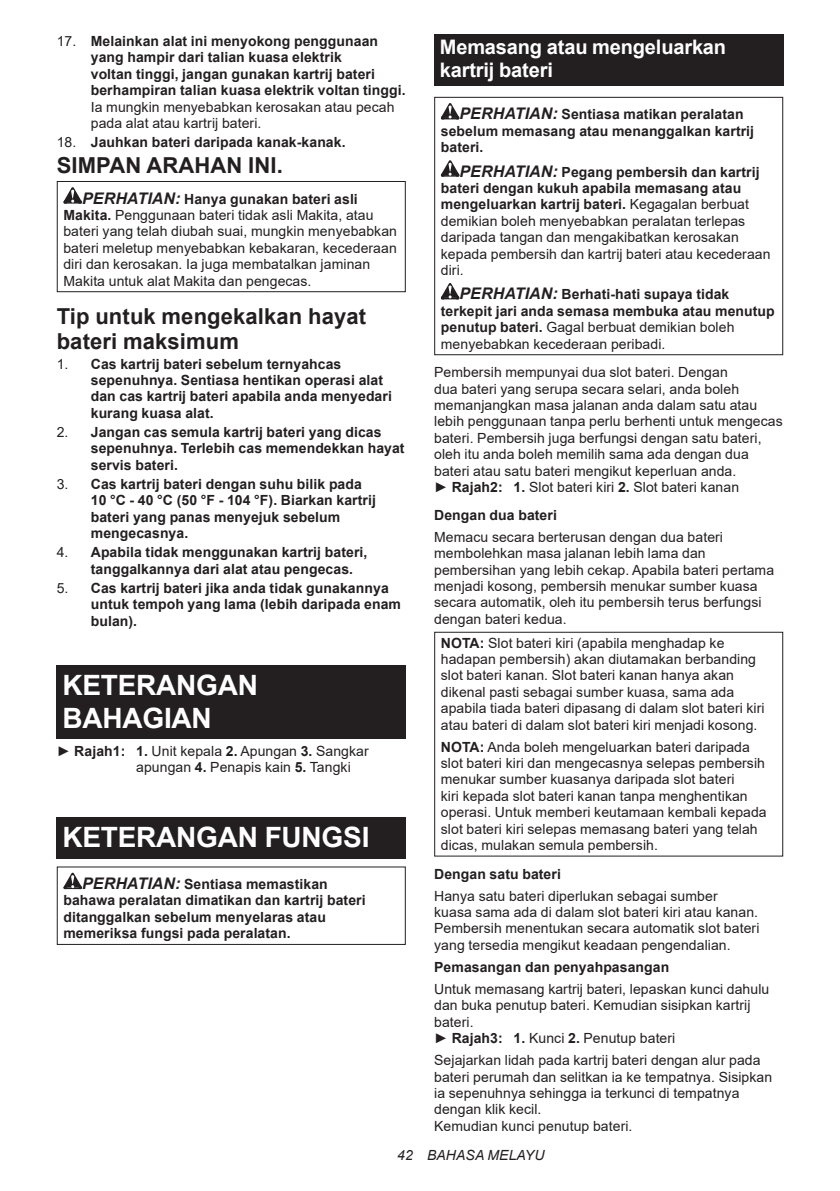
<style>
.page{position:relative;width:840px;height:1191px;background:#fff}
.page>*{position:absolute;margin:0;border:0;box-sizing:border-box;transform-origin:0 0}
.t1{font:700 28px/32.8px "Arial";letter-spacing:-.01em;color:#fff}
.t2{font:700 22px/25.8px "Arial";letter-spacing:.005em;color:#231f20}
.t3{font:700 20px/23.4px "Arial";letter-spacing:-.01em;color:#fff}
.t4{font:14px/16.4px "Arial";letter-spacing:.005em;color:#231f20}
.t5{font:700 14px/16.4px "Arial";letter-spacing:.005em;color:#231f20}
.t6{font:italic 14px "Arial";letter-spacing:.005em;color:#231f20}
.s1{font-weight:400}
.s2{font-weight:700;font-style:italic;font-size:16px}
.s3{font-weight:700}
.s4{font-style:italic;font-size:16px}
</style>
<div class="page">
<svg style="left:63px;top:187px;width:19px;height:17px"></svg>
<div style="left:57px;top:181px;width:348px;height:111px;border:1px solid #231f20"></div>
<div style="left:57px;top:665px;width:348px;height:74px;background:#231f20"></div>
<div style="left:57px;top:817px;width:348px;height:41px;background:#231f20"></div>
<svg style="left:63px;top:872px;width:19px;height:17px"></svg>
<div style="left:57px;top:866px;width:348px;height:79px;border:1px solid #231f20"></div>
<div style="left:434px;top:34px;width:348px;height:52px;background:#231f20"></div>
<svg style="left:440px;top:103px;width:19px;height:16px"></svg>
<svg style="left:440px;top:160px;width:19px;height:17px"></svg>
<svg style="left:440px;top:283px;width:19px;height:16px"></svg>
<div style="left:434px;top:97px;width:348px;height:258px;border:1px solid #231f20"></div>
<div style="left:434px;top:632px;width:348px;height:224px;border:1px solid #231f20"></div>
<p class="t5" style="left:91px;top:33px;width:316px;text-indent:-34px"><span class="s1">17.</span> Melainkan alat ini menyokong penggunaan yang hampir dari talian kuasa elektrik<br>voltan tinggi, jangan gunakan kartrij bateri berhampiran talian kuasa elektrik voltan tinggi.</p>
<p class="t4" style="left:91px;top:98px;width:305px">Ia mungkin menyebabkan kerosakan atau pecah pada alat atau kartrij bateri.</p>
<p class="t5" style="left:57px;top:134px;width:290px"><span class="s1">18.</span> Jauhkan bateri daripada kanak-kanak.</p>
<h2 class="t2" style="left:57px;top:153px;width:227px">SIMPAN ARAHAN INI.</h2>
<p class="t4" style="left:63px;top:190px;width:335px;text-indent:19px"><span class="s2">PERHATIAN:</span> <span class="s3">Hanya gunakan bateri asli Makita.</span> Penggunaan bateri tidak asli Makita, atau bateri yang telah diubah suai, mungkin menyebabkan bateri meletup menyebabkan kebakaran, kecederaan diri dan kerosakan. Ia juga membatalkan jaminan Makita untuk alat Makita dan pengecas.</p>
<h2 class="t2" style="left:57px;top:303px;width:311px">Tip untuk mengekalkan hayat bateri maksimum</h2>
<p class="t5" style="left:91px;top:356px;width:302px;text-indent:-34px"><span class="s1">1.</span> Cas kartrij bateri sebelum ternyahcas sepenuhnya. Sentiasa hentikan operasi alat dan cas kartrij bateri apabila anda menyedari kurang kuasa alat.</p>
<p class="t5" style="left:91px;top:424px;width:315px;text-indent:-34px"><span class="s1">2.</span> Jangan cas semula kartrij bateri yang dicas sepenuhnya. Terlebih cas memendekkan hayat servis bateri.</p>
<p class="t5" style="left:91px;top:476px;width:286px;text-indent:-34px"><span class="s1">3.</span> Cas kartrij bateri dengan suhu bilik pada 10 °C - 40 °C (50 °F - 104 °F). Biarkan kartrij bateri yang panas menyejuk sebelum mengecasnya.</p>
<p class="t5" style="left:91px;top:544px;width:278px;text-indent:-34px"><span class="s1">4.</span> Apabila tidak menggunakan kartrij bateri, tanggalkannya dari alat atau pengecas.</p>
<p class="t5" style="left:91px;top:580px;width:311px;text-indent:-34px"><span class="s1">5.</span> Cas kartrij bateri jika anda tidak gunakannya untuk tempoh yang lama (lebih daripada enam bulan).</p>
<h1 class="t1" style="left:62px;top:669px;width:197px">KETERANGAN<br>BAHAGIAN</h1>
<p class="t4" style="left:136px;top:742px;width:234px;text-indent:-79px">► <span class="s3">Rajah1: 1.</span> Unit kepala <span class="s3">2.</span> Apungan <span class="s3">3.</span> Sangkar apungan <span class="s3">4.</span> Penapis kain <span class="s3">5.</span> Tangki</p>
<h1 class="t1" style="left:62px;top:821px;width:308px">KETERANGAN FUNGSI</h1>
<p class="t5" style="left:63px;top:876px;width:303px;text-indent:19px"><span class="s4">PERHATIAN:</span> Sentiasa memastikan bahawa peralatan dimatikan dan kartrij bateri ditanggalkan sebelum menyelaras atau memeriksa fungsi pada peralatan.</p>
<h3 class="t3" style="left:439px;top:36px;width:288px">Memasang atau mengeluarkan kartrij bateri</h3>
<p class="t5" style="left:440px;top:106px;width:314px;text-indent:19px"><span class="s4">PERHATIAN:</span> Sentiasa matikan peralatan sebelum memasang atau menanggalkan kartrij bateri.</p>
<p class="t4" style="left:440px;top:163px;width:331px;text-indent:19px"><span class="s2">PERHATIAN:</span> <span class="s3">Pegang pembersih dan kartrij bateri dengan kukuh apabila memasang atau mengeluarkan kartrij bateri.</span> Kegagalan berbuat demikian boleh menyebabkan peralatan terlepas daripada tangan dan mengakibatkan kerosakan kepada pembersih dan kartrij bateri atau kecederaan diri.</p>
<p class="t5" style="left:440px;top:286px;width:335px;text-indent:19px"><span class="s4">PERHATIAN:</span> Berhati-hati supaya tidak terkepit jari anda semasa membuka atau menutup penutup bateri. <span class="s1">Gagal berbuat demikian boleh menyebabkan kecederaan peribadi.</span></p>
<p class="t4" style="left:434px;top:364px;width:350px">Pembersih mempunyai dua slot bateri. Dengan<br>dua bateri yang serupa secara selari, anda boleh memanjangkan masa jalanan anda dalam satu atau lebih penggunaan tanpa perlu berhenti untuk mengecas bateri. Pembersih juga berfungsi dengan satu bateri, oleh itu anda boleh memilih sama ada dengan dua bateri atau satu bateri mengikut keperluan anda.<br>► <span class="s3">Rajah2: 1.</span> Slot bateri kiri <span class="s3">2.</span> Slot bateri kanan</p>
<p class="t5" style="left:434px;top:507px;width:124px">Dengan dua bateri</p>
<p class="t4" style="left:434px;top:528px;width:341px">Memacu secara berterusan dengan dua bateri membolehkan masa jalanan lebih lama dan pembersihan yang lebih cekap. Apabila bateri pertama menjadi kosong, pembersih menukar sumber kuasa secara automatik, oleh itu pembersih terus berfungsi dengan bateri kedua.</p>
<p class="t4" style="left:440px;top:634px;width:325px"><span class="s3">NOTA:</span> Slot bateri kiri (apabila menghadap ke hadapan pembersih) akan diutamakan berbanding slot bateri kanan. Slot bateri kanan hanya akan dikenal pasti sebagai sumber kuasa, sama ada apabila tiada bateri dipasang di dalam slot bateri kiri atau bateri di dalam slot bateri kiri menjadi kosong.</p>
<p class="t4" style="left:440px;top:738px;width:327px"><span class="s3">NOTA:</span> Anda boleh mengeluarkan bateri daripada slot bateri kiri dan mengecasnya selepas pembersih menukar sumber kuasanya daripada slot bateri<br>kiri kepada slot bateri kanan tanpa menghentikan operasi. Untuk memberi keutamaan kembali kepada slot bateri kiri selepas memasang bateri yang telah dicas, mulakan semula pembersih.</p>
<p class="t5" style="left:434px;top:865px;width:128px">Dengan satu bateri</p>
<p class="t4" style="left:434px;top:887px;width:326px">Hanya satu bateri diperlukan sebagai sumber<br>kuasa sama ada di dalam slot bateri kiri atau kanan.<br>Pembersih menentukan secara automatik slot bateri yang tersedia mengikut keadaan pengendalian.</p>
<p class="t5" style="left:434px;top:959px;width:236px">Pemasangan dan penyahpasangan</p>
<p class="t4" style="left:434px;top:980px;width:336px">Untuk memasang kartrij bateri, lepaskan kunci dahulu dan buka penutup bateri. Kemudian sisipkan kartrij bateri.<br>► <span class="s3">Rajah3: 1.</span> Kunci <span class="s3">2.</span> Penutup bateri</p>
<p class="t4" style="left:434px;top:1052px;width:339px">Sejajarkan lidah pada kartrij bateri dengan alur pada bateri perumah dan selitkan ia ke tempatnya. Sisipkan ia sepenuhnya sehingga ia terkunci di tempatnya dengan klik kecil.<br>Kemudian kunci penutup bateri.</p>
<p class="t6" style="left:397px;top:1146px;width:149px">42 BAHASA MELAYU</p>
</div>
